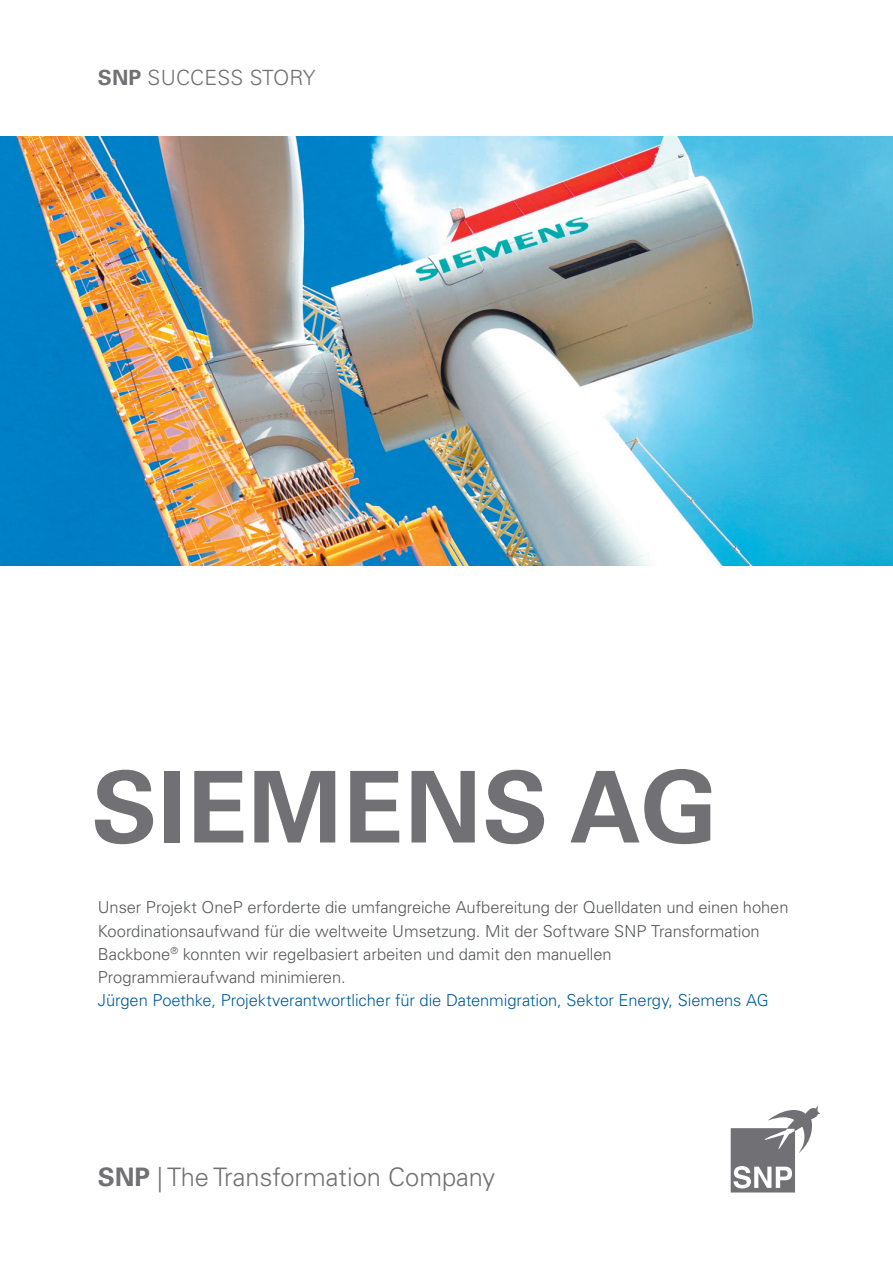
<style>
.page{position:relative;width:893px;height:1263px;background:#fff}
.page>*{position:absolute;margin:0;border:0;box-sizing:border-box;transform-origin:0 0}
.t1{font:700 99px "Univers LT Std";letter-spacing:.01em;color:#717074}
.t2{font:300 25.5px "Univers LT Std";color:#717074}
.t3{font:300 21px "Univers LT Std";letter-spacing:.01em;color:#717074}
.t4{font:300 16.5px/23.2px "Univers LT Std";letter-spacing:-.005em;color:#57585a}
.t5{font:300 16.5px "Univers LT Std";letter-spacing:-.005em;color:#005d9c}
.s1{font-weight:700}
</style>
<div class="page">
<svg style="left:731px;top:1106px;width:89px;height:86px"></svg>
<img style="left:0;top:136px;width:893px;height:430px">
<p class="t3" style="left:98px;top:65px;width:219px"><span class="s1">SNP</span> Success Story</p>
<h1 class="t1" style="left:91px;top:750px;width:628px">SIEMENS AG</h1>
<p class="t4" style="left:98px;top:896px;width:692px">U nser Projekt OneP erforderte die umfangreiche Aufbereitung der Quelldaten und einen hohen Koordinationsaufwand für die weltweite U msetzung. Mit der Software SNP Transformation Backbone<sup>®</sup> konnten wir regelbasiert arbeiten und damit den manuellen<br>Programmieraufwand minimieren.</p>
<p class="t5" style="left:98px;top:991px;width:672px">Jürgen Poethke, Projektverantwortlicher für die Datenmigration, Sektor Energy, Siemens AG</p>
<h2 class="t2" style="left:98px;top:1162px;width:399px"><span class="s1">SNP</span> | The Transformation Company</h2>
</div>
